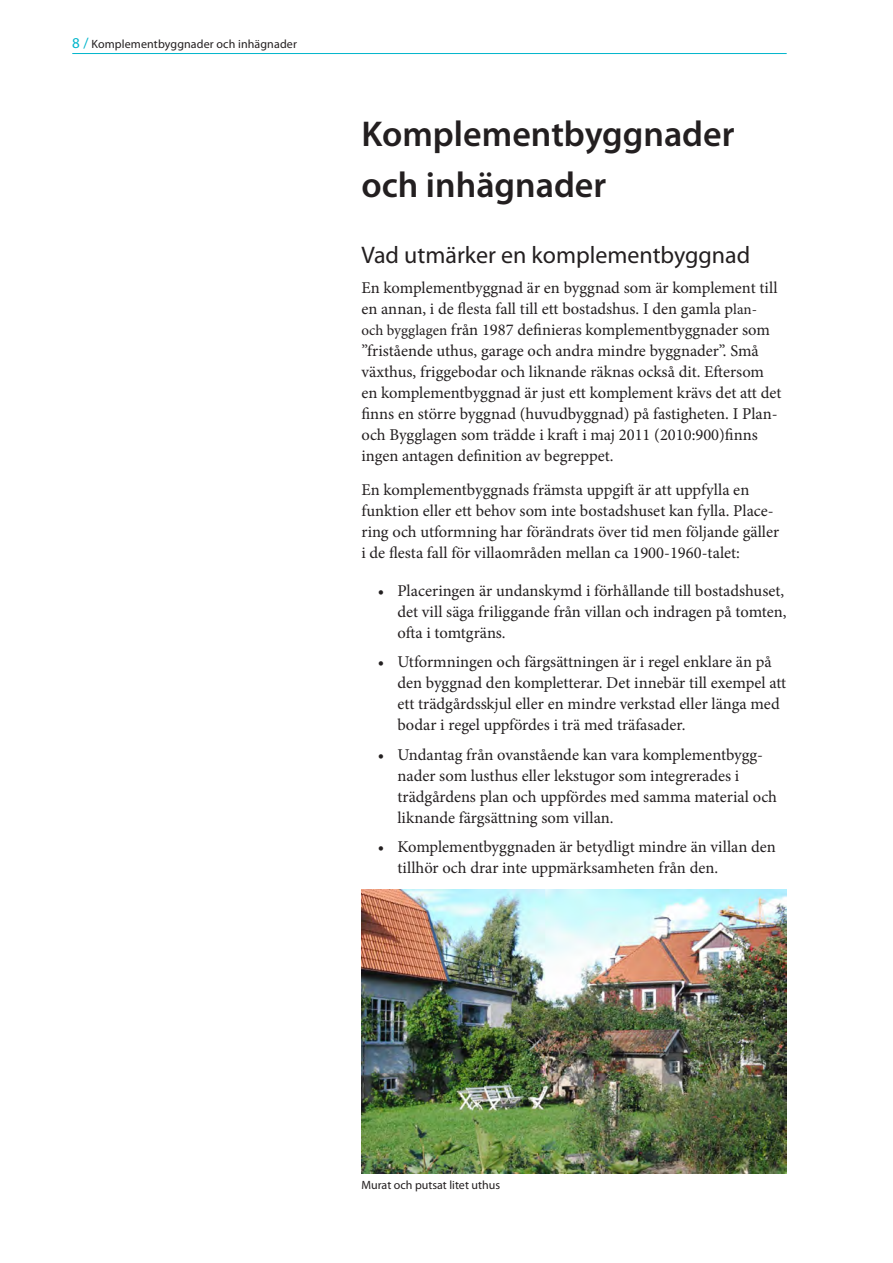
<style>
.page{position:relative;width:893px;height:1263px;background:#fff}
.page>*{position:absolute;margin:0;border:0;box-sizing:border-box;transform-origin:0 0}
.rubrik1{font:600 36px/51px "Myriad Pro";color:#231f20}
.Ny_Rubrik_2{font:24px "Myriad Pro";color:#231f20}
.Brödtext{font:16.5px/21px "Minion Pro";color:#231f20}
.Punktlista{font:16.5px/21px "Minion Pro";color:#231f20}
.Ny_Bildtext{font:12px "Myriad Pro";letter-spacing:.01em;color:#231f20}
.s1{font-size:15px;color:#00b5cb}
.s2{font-size:15px}
</style>
<div class="page">
<hr style="left:72px;top:53px;width:715px;height:1px;background:#00b5cb">
<img style="left:361px;top:889px;width:426px;height:285px">
<p class="Ny_Bildtext" style="left:72px;top:36px;width:226px"><span class="s1">8 /</span> Komplementbyggnader och inhägnader</p>
<p class="rubrik1" style="left:361px;top:108px;width:375px">Komplementbyggnader och inhägnader</p>
<p class="Ny_Rubrik_2" style="left:361px;top:240px;width:390px">Vad utmärker en komplementbyggnad</p>
<p class="Brödtext" style="left:361px;top:277px;width:422px">En komplementbyggnad är en byggnad som är komplement till en annan, i de flesta fall till ett bostadshus. I den gamla p<span class="s2">lan&shy;och bygglagen</span> från 1987 definieras komplementbyggnader som ”fristående uthus, garage och andra mindre byggnader”. Små växthus, friggebodar och liknande räknas också dit. Eftersom en komplementbyggnad är just ett komplement krävs det att det finns en större byggnad (huvudbyggnad) på fastigheten. I Plan&shy;och Bygglagen som trädde i kraft i maj 2011 (2010:900)finns ingen antagen definition av begreppet.</p>
<p class="Brödtext" style="left:361px;top:479px;width:419px">En komplementbyggnads främsta uppgift är att uppfylla en funktion eller ett behov som inte bostadshuset kan fylla. Place&shy;ring och utformning har förändrats över tid men följande gäller i de flesta fall för villaområden mellan ca 1900-1960-talet:</p>
<p class="Punktlista" style="left:397px;top:580px;width:391px;text-indent:-20px">• Placeringen är undanskymd i förhållande till bostadshuset, det vill säga friliggande från villan och indragen på tomten, ofta i tomtgräns.</p>
<p class="Punktlista" style="left:397px;top:651px;width:390px;text-indent:-20px">• Utformningen och färgsättningen är i regel enklare än på den byggnad den kompletterar. Det innebär till exempel att ett trädgårdsskjul eller en mindre verkstad eller länga med bodar i regel uppfördes i trä med träfasader.</p>
<p class="Punktlista" style="left:397px;top:744px;width:381px;text-indent:-20px">• Undantag från ovanstående kan vara komplementbygg&shy;nader som lusthus eller lekstugor som integrerades i trädgårdens plan och uppfördes med samma material och liknande färgsättning som villan.</p>
<p class="Punktlista" style="left:397px;top:836px;width:380px;text-indent:-20px">• Komplementbyggnaden är betydligt mindre än villan den tillhör och drar inte uppmärksamheten från den.</p>
<p class="Ny_Bildtext" style="left:361px;top:1177px;width:140px">Murat och putsat litet uthus</p>
</div>
